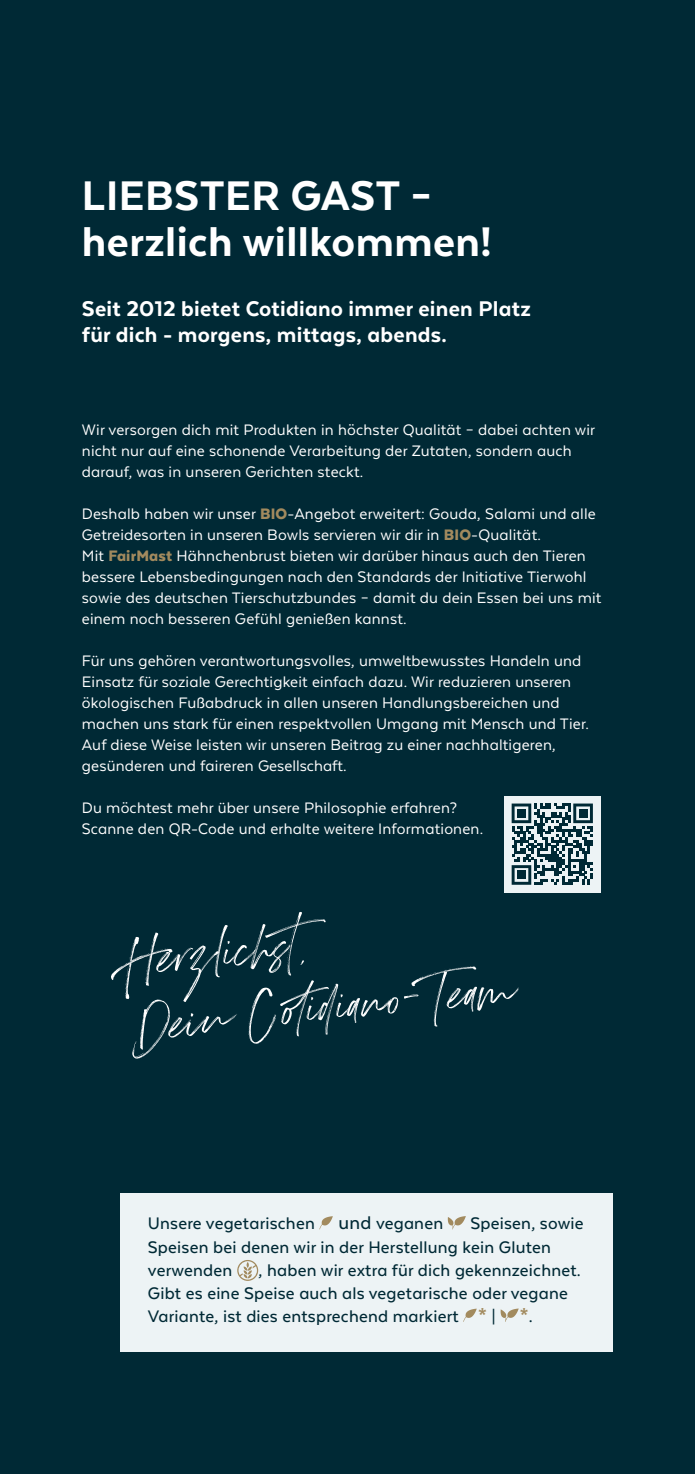
<style>
.page{position:relative;width:695px;height:1474px;background:#fff}
.page>*{position:absolute;margin:0;border:0;box-sizing:border-box;transform-origin:0 0}
.Fließtext_XS{font:80.15px "Drama";color:#fff}
.Head{font:800 47.6px "Texta Alt";letter-spacing:.01em;color:#fff}
.Fließtext_XS-2{font:800 24.5px/26.2px "Texta Alt";letter-spacing:.01em;color:#fff}
.Fließtext_XS-3{font:500 19.25px/23.1px "Texta Alt";letter-spacing:.01em;color:#002935}
.Fließtext_XS-4{font:17.5px/21px "Texta Alt";letter-spacing:.01em;color:#fff}
.s1{font-weight:900;color:#a28a5e}
.s2{font-size:21px}
.s3{font-weight:900;font-size:22.75px;color:#a28a5e}
.s4{font-weight:400}
</style>
<div class="page">
<div style="left:0;top:0;width:694px;height:1473px;background:#002935"></div>
<div style="left:504px;top:795px;width:96px;height:97px;background:#edf3f5"></div>
<svg style="left:511px;top:803px;width:81px;height:81px"></svg>
<div style="left:517px;top:809px;width:8px;height:8px;background:#002935"></div>
<div style="left:578px;top:809px;width:9px;height:8px;background:#002935"></div>
<div style="left:517px;top:870px;width:8px;height:9px;background:#002935"></div>
<div style="left:121px;top:1192px;width:492px;height:159px;background:#edf3f5"></div>
<svg style="left:319px;top:1216px;width:14px;height:13px"></svg>
<svg style="left:447px;top:1216px;width:19px;height:13px"></svg>
<svg style="left:237px;top:1260px;width:21px;height:20px"></svg>
<svg style="left:463px;top:1308px;width:13px;height:13px"></svg>
<svg style="left:500px;top:1308px;width:18px;height:13px"></svg>
<p class="Head" style="left:82px;top:171px;width:351px">LIEBSTER GAST –</p>
<p class="Head" style="left:82px;top:217px;width:411px">herzlich willkommen!</p>
<p class="Fließtext_XS-2" style="left:82px;top:295px;width:450px">Seit 2012 bietet Cotidiano immer einen Platz für dich - morgens, mittags, abends.</p>
<p class="Fließtext_XS-4" style="left:82px;top:419px;width:514px">Wir versorgen dich mit Produkten in höchster Qualität – dabei achten wir</p>
<p class="Fließtext_XS-4" style="left:82px;top:440px;width:491px">nicht nur auf eine schonende Verarbeitung der Zutaten, sondern auch</p>
<p class="Fließtext_XS-4" style="left:82px;top:461px;width:283px">darauf, was in unseren Gerichten steckt.</p>
<p class="Fließtext_XS-4" style="left:82px;top:503px;width:515px">Deshalb haben wir unser <span class="s1">BIO</span>-Angebot erweitert: Gouda, Salami und alle</p>
<p class="Fließtext_XS-4" style="left:82px;top:524px;width:460px">Getreidesorten in unseren Bowls servieren wir dir in <span class="s1">BIO</span>-Qualität.</p>
<p class="Fließtext_XS-4" style="left:82px;top:545px;width:521px">Mit <span class="s1">FairMast</span> Hähnchenbrust bieten wir darüber hinaus auch den Tieren bessere Lebensbedingungen nach den Standards der Initiative Tierwohl sowie des deutschen Tierschutzbundes – damit du dein Essen bei uns mit einem noch besseren Gefühl genießen kannst.</p>
<p class="Fließtext_XS-4" style="left:82px;top:650px;width:508px">Für uns gehören verantwortungsvolles, umweltbewusstes Handeln und Einsatz für soziale Gerechtigkeit einfach dazu. Wir reduzieren unseren ökologischen Fußabdruck in allen unseren Handlungsbereichen und machen uns stark für einen respektvollen Umgang mit Mensch und Tier.<br>Auf diese Weise leisten wir unseren Beitrag zu einer nachhaltigeren, gesünderen und faireren Gesellschaft.</p>
<p class="Fließtext_XS-4" style="left:82px;top:797px;width:402px">Du möchtest mehr über unsere Philosophie erfahren?<br>Scanne den QR-Code und erhalte weitere Informationen.</p>
<p class="Fließtext_XS" style="left:116px;top:923px;width:191px;rotate:-5deg">Herzlichst,</p>
<p class="Fließtext_XS" style="left:246px;top:975px;width:266px;rotate:-5deg">Cot idiano-Team</p>
<p class="Fließtext_XS" style="left:134px;top:989px;width:76px;rotate:-5deg">Dein</p>
<p class="Fließtext_XS-3" style="left:148px;top:1211px;width:297px">Unsere vegetarischen <span class="s2">und</span> veganen</p>
<p class="Fließtext_XS-3" style="left:148px;top:1211px;width:437px;text-indent:322px">Speisen, sowie<br>Speisen bei denen wir in der Herstellung kein Gluten verwenden</p>
<p class="Fließtext_XS-3" style="left:148px;top:1258px;width:434px;text-indent:111px">, haben wir extra für dich gekennzeichnet.<br>Gibt es eine Speise auch als vegetarische oder vegane<br>Variante, ist dies entsprechend markiert <span class="s3">*</span> <span class="s4">|</span> <span class="s3">*</span>.</p>
</div>
